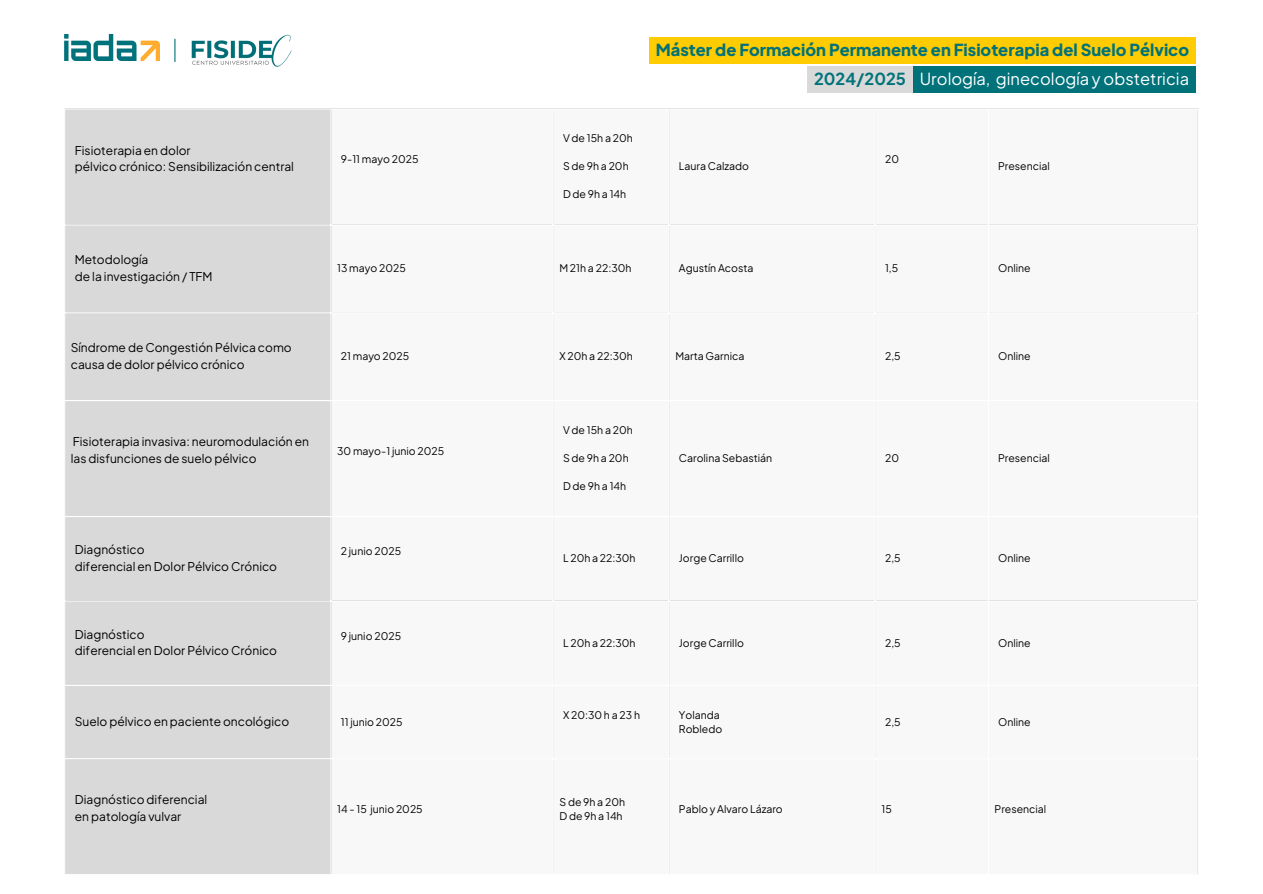
<style>
.page{position:relative;width:1263px;height:894px;background:#fff}
.page>*{position:absolute;margin:0;border:0;box-sizing:border-box;transform-origin:0 0}
.t1{font:800 16.5px "Plus Jakarta Sans";color:#01727a}
.t2{font:16.5px "Plus Jakarta Sans";color:#fff}
.t3{font:700 16.5px "Plus Jakarta Sans";color:#01727a}
.t4{font:12px/16.6px "Plus Jakarta Sans";color:#000}
.t5{font:10.5px "Plus Jakarta Sans";color:#000}
.t6{font:10.5px "Plus Jakarta Sans";letter-spacing:.085em;color:#000}
.t7{font:10.5px "Plus Jakarta Sans";letter-spacing:.17em;color:#000}
</style>
<div class="page">
<div style="left:65px;top:109px;width:265px;height:764px;background:#d9d9d9"></div>
<hr style="left:64px;top:224px;width:1134px;height:1px;background:#fff">
<hr style="left:64px;top:312px;width:1134px;height:1px;background:#fff">
<hr style="left:64px;top:400px;width:1134px;height:1px;background:#fff">
<hr style="left:64px;top:516px;width:1134px;height:1px;background:#fff">
<hr style="left:64px;top:600px;width:1134px;height:1px;background:#fff">
<hr style="left:64px;top:684px;width:1134px;height:1px;background:#fff">
<hr style="left:64px;top:757px;width:1134px;height:2px;background:#fff">
<div style="left:649px;top:37px;width:547px;height:27px;background:#ffcb01"></div>
<div style="left:913px;top:66px;width:283px;height:27px;background:#01727a"></div>
<div style="left:807px;top:66px;width:106px;height:27px;background:#d9d9d9"></div>
<img style="left:64px;top:34px;width:96px;height:26px">
<img style="left:191px;top:34px;width:101px;height:33px">
<svg style="left:174px;top:39px;width:1px;height:23px"></svg>
<p class="t4" style="left:75px;top:141px;width:117px">Fisioterapia en dolor</p>
<p class="t4" style="left:75px;top:158px;width:221px">pélvico crónico: Sensibilización central</p>
<p class="t4" style="left:75px;top:251px;width:75px">Metodología</p>
<p class="t4" style="left:75px;top:268px;width:139px">de la investigación / TFM</p>
<p class="t5" style="left:341px;top:152px;width:79px">9-11 mayo 2025</p>
<p class="t5" style="left:563px;top:131px;width:71px">V de 15h a 20h</p>
<p class="t6" style="left:563px;top:159px;width:67px">Sde9ha20h</p>
<p class="t6" style="left:563px;top:187px;width:65px">Dde9ha14h</p>
<p class="t1" style="left:656px;top:39px;width:535px">Máster de Formación Permanente en Fisioterapia del Suelo Pélvico</p>
<p class="t3" style="left:814px;top:68px;width:93px">2024/2025</p>
<p class="t2" style="left:920px;top:68px;width:271px">Urología, ginecología y obstetricia</p>
<p class="t5" style="left:679px;top:159px;width:72px">Laura Calzado</p>
<p class="t5" style="left:885px;top:152px;width:15px">20</p>
<p class="t5" style="left:998px;top:159px;width:53px">Presencial</p>
<p class="t5" style="left:337px;top:261px;width:70px">13 mayo 2025</p>
<p class="t5" style="left:559px;top:261px;width:74px">M 21h a 22:30h</p>
<p class="t5" style="left:679px;top:261px;width:76px">Agustín Acosta</p>
<p class="t5" style="left:885px;top:261px;width:15px">1,5</p>
<p class="t5" style="left:998px;top:261px;width:34px">Online</p>
<p class="t4" style="left:71px;top:339px;width:222px">Síndrome de Congestión Pélvica como causa de dolor pélvico crónico</p>
<p class="t5" style="left:341px;top:349px;width:70px">21 mayo 2025</p>
<p class="t5" style="left:559px;top:349px;width:75px">X 20h a 22:30h</p>
<p class="t5" style="left:675px;top:349px;width:71px">Marta Garnica</p>
<p class="t5" style="left:885px;top:349px;width:17px">2,5</p>
<p class="t5" style="left:998px;top:349px;width:34px">Online</p>
<p class="t4" style="left:71px;top:433px;width:240px">Fisioterapia invasiva: neuromodulación en las disfunciones de suelo pélvico</p>
<p class="t5" style="left:337px;top:444px;width:109px">30 mayo-1 junio 2025</p>
<p class="t4" style="left:75px;top:541px;width:71px">Diagnóstico</p>
<p class="t4" style="left:75px;top:557px;width:204px">diferencial en Dolor Pélvico Crónico</p>
<p class="t4" style="left:75px;top:625px;width:71px">Diagnóstico</p>
<p class="t4" style="left:75px;top:642px;width:204px">diferencial en Dolor Pélvico Crónico</p>
<p class="t5" style="left:341px;top:544px;width:62px">2 junio 2025</p>
<p class="t5" style="left:341px;top:628px;width:62px">9 junio 2025</p>
<p class="t4" style="left:75px;top:712px;width:216px">Suelo pélvico en paciente oncológico</p>
<p class="t5" style="left:341px;top:714px;width:63px">11 junio 2025</p>
<p class="t4" style="left:75px;top:790px;width:134px">Diagnóstico diferencial</p>
<p class="t4" style="left:75px;top:807px;width:108px">en patología vulvar</p>
<p class="t5" style="left:337px;top:801px;width:87px">14 - 15 junio 2025</p>
<p class="t5" style="left:563px;top:423px;width:71px">V de 15h a 20h</p>
<p class="t6" style="left:563px;top:451px;width:67px">Sde9ha20h</p>
<p class="t6" style="left:563px;top:479px;width:65px">Dde9ha14h</p>
<p class="t5" style="left:679px;top:451px;width:95px">Carolina Sebastián</p>
<p class="t5" style="left:885px;top:451px;width:15px">20</p>
<p class="t5" style="left:998px;top:451px;width:53px">Presencial</p>
<p class="t5" style="left:563px;top:551px;width:74px">L 20h a 22:30h</p>
<p class="t5" style="left:679px;top:551px;width:67px">Jorge Carrillo</p>
<p class="t5" style="left:885px;top:551px;width:17px">2,5</p>
<p class="t5" style="left:998px;top:551px;width:34px">Online</p>
<p class="t5" style="left:563px;top:635px;width:74px">L 20h a 22:30h</p>
<p class="t5" style="left:679px;top:635px;width:67px">Jorge Carrillo</p>
<p class="t5" style="left:885px;top:635px;width:17px">2,5</p>
<p class="t5" style="left:998px;top:635px;width:34px">Online</p>
<p class="t7" style="left:563px;top:707px;width:78px">X20:30ha23h</p>
<p class="t5" style="left:679px;top:707px;width:42px">Yolanda</p>
<p class="t5" style="left:679px;top:721px;width:45px">Robledo</p>
<p class="t5" style="left:885px;top:714px;width:17px">2,5</p>
<p class="t5" style="left:998px;top:714px;width:34px">Online</p>
<p class="t6" style="left:559px;top:794px;width:67px">Sde9ha20h</p>
<p class="t6" style="left:559px;top:808px;width:65px">Dde9ha14h</p>
<p class="t5" style="left:679px;top:801px;width:105px">Pablo y Alvaro Lázaro</p>
<p class="t5" style="left:881px;top:801px;width:12px">15</p>
<p class="t5" style="left:995px;top:801px;width:53px">Presencial</p>
</div>
